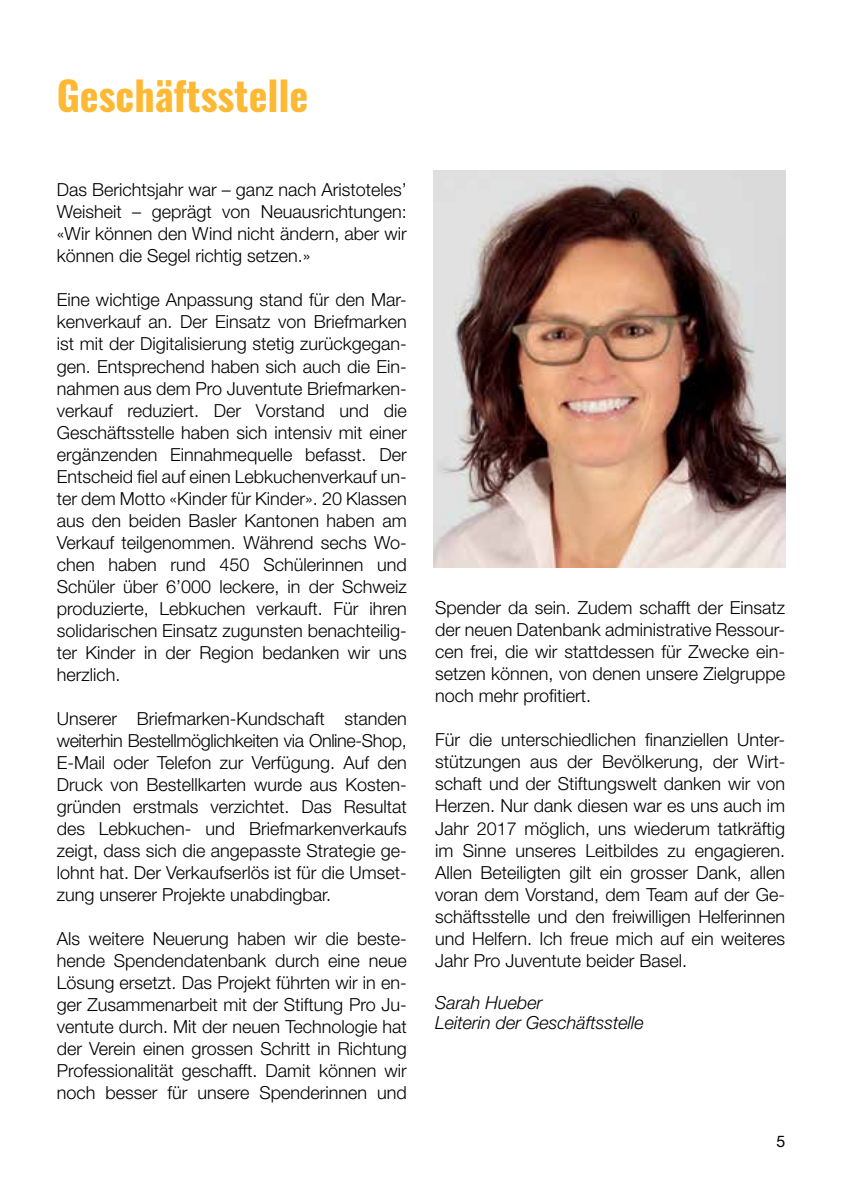
<style>
.page{position:relative;width:842px;height:1191px;background:#fff}
.page>*{position:absolute;margin:0;border:0;box-sizing:border-box;transform-origin:0 0}
.t1{font:700 40px "Oswald";color:#fdb933}
.t2{font:300 18px/22px "Helvetica Neue";color:#000;text-align:justify}
.t3{font:italic 300 18px/20px "Helvetica Neue";color:#000}
.t4{font:16px "Helvetica Neue";color:#000}
</style>
<div class="page">
<img style="left:434px;top:170px;width:351px;height:397px">
<h1 class="t1" style="left:57px;top:68px;width:253px">Geschäftsstelle</h1>
<p class="t2" style="left:57px;top:179px;width:352px">Das Berichtsjahr war – ganz nach Aristoteles’ Weisheit – geprägt von Neuausrichtungen: «Wir können den Wind nicht ändern, aber wir können die Segel richtig setzen.»</p>
<p class="t2" style="left:57px;top:289px;width:352px">Eine wichtige Anpassung stand für den Mar&shy;kenverkauf an. Der Einsatz von Briefmarken ist mit der Digitalisierung stetig zurückgegan&shy;gen. Entsprechend haben sich auch die Ein&shy;nahmen aus dem Pro Juventute Briefmarken&shy;verkauf reduziert. Der Vorstand und die Geschäftsstelle haben sich intensiv mit einer ergänzenden Einnahmequelle befasst. Der Entscheid fiel auf einen Lebkuchenverkauf un&shy;ter dem Motto «Kinder für Kinder». 20 Klassen aus den beiden Basler Kantonen haben am Verkauf teilgenommen. Während sechs Wo&shy;chen haben rund 450 Schülerinnen und Schüler über 6’000 leckere, in der Schweiz produzierte, Lebkuchen verkauft. Für ihren solidarischen Einsatz zugunsten benachteilig&shy;ter Kinder in der Region bedanken wir uns herzlich.</p>
<p class="t2" style="left:57px;top:706px;width:352px">Unserer Briefmarken-Kundschaft standen weiterhin Bestellmöglichkeiten via Online-Shop, E-Mail oder Telefon zur Verfügung. Auf den Druck von Bestellkarten wurde aus Kosten&shy;gründen erstmals verzichtet. Das Resultat des Lebkuchen- und Briefmarkenverkaufs zeigt, dass sich die angepasste Strategie ge&shy;lohnt hat. Der Verkaufserlös ist für die Umset&shy;zung unserer Projekte unabdingbar.</p>
<p class="t2" style="left:57px;top:926px;width:352px">Als weitere Neuerung haben wir die beste&shy;hende Spendendatenbank durch eine neue Lösung ersetzt. Das Projekt führten wir in en&shy;ger Zusammenarbeit mit der Stiftung Pro Ju&shy;ventute durch. Mit der neuen Technologie hat der Verein einen grossen Schritt in Richtung Professionalität geschafft. Damit können wir noch besser für unsere Spenderinnen und</p>
<p class="t2" style="left:435px;top:596px;width:352px">Spender da sein. Zudem schafft der Einsatz der neuen Datenbank administrative Ressour&shy;cen frei, die wir stattdessen für Zwecke ein&shy;setzen können, von denen unsere Zielgruppe noch mehr profitiert.</p>
<p class="t2" style="left:435px;top:728px;width:352px">Für die unterschiedlichen finanziellen Unter&shy;stützungen aus der Bevölkerung, der Wirt&shy;schaft und der Stiftungswelt danken wir von Herzen. Nur dank diesen war es uns auch im Jahr 2017 möglich, uns wiederum tatkräftig im Sinne unseres Leitbildes zu engagieren.<br>Allen Beteiligten gilt ein grosser Dank, allen voran dem Vorstand, dem Team auf der Ge&shy;schäftsstelle und den freiwilligen Helferinnen und Helfern. Ich freue mich auf ein weiteres Jahr Pro Juventute beider Basel.</p>
<p class="t3" style="left:435px;top:991px;width:210px">Sarah Hueber<br>Leiterin der Geschäftsstelle</p>
<p class="t4" style="left:776px;top:1131px;width:10px">5</p>
</div>
